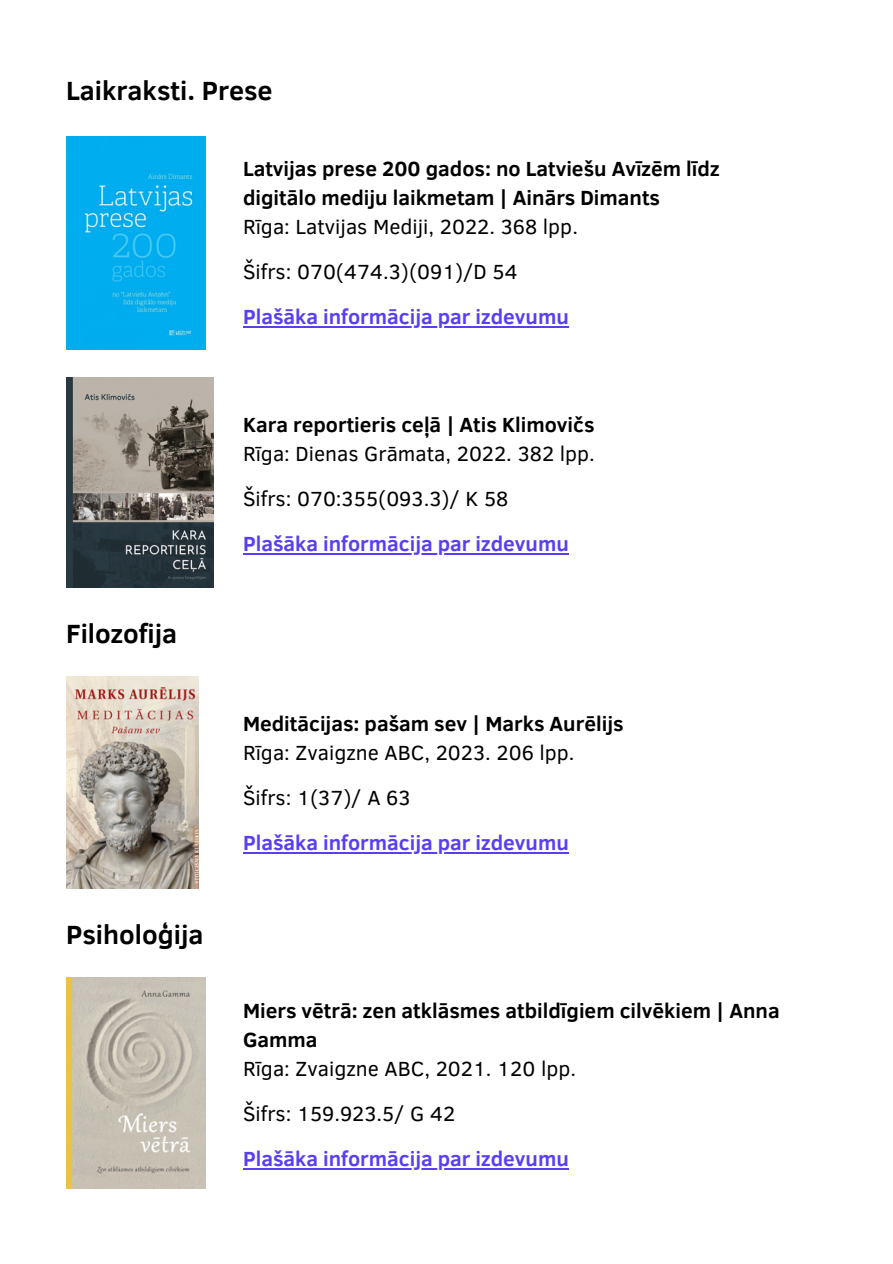
<style>
.page{position:relative;width:893px;height:1264px;background:#fff}
.page>*{position:absolute;margin:0;border:0;box-sizing:border-box;transform-origin:0 0}
.t1{font:700 27px "Clear Sans";color:#000}
.t2{font:21px/45px "Clear Sans";color:#000}
.t3{font:700 21px/29px "Clear Sans";color:#000}
.t4{font:700 21px "Clear Sans";color:#583ff1}
</style>
<div class="page">
<img style="left:66px;top:377px;width:147px;height:211px">
<img style="left:66px;top:676px;width:133px;height:212px">
<img style="left:66px;top:137px;width:139px;height:212px">
<hr style="left:243px;top:553px;width:326px;height:2px;background:#583ff1">
<hr style="left:243px;top:852px;width:326px;height:2px;background:#583ff1">
<hr style="left:243px;top:326px;width:326px;height:2px;background:#583ff1">
<img style="left:66px;top:977px;width:139px;height:211px">
<hr style="left:243px;top:1167px;width:326px;height:2px;background:#583ff1">
<p class="t1" style="left:66px;top:71px;width:208px">Laikraksti. Prese</p>
<p class="t3" style="left:243px;top:153px;width:478px">Latvijas prese 200 gados: no Latviešu Avīzēm līdz digitālo mediju laikmetam | Ainārs Dimants</p>
<p class="t2" style="left:243px;top:203px;width:336px">Rīga: Latvijas Mediji, 2022. 368 lpp.<br>Šifrs: 070(474.3)(091)/D 54</p>
<p class="t4" style="left:243px;top:301px;width:327px">Plašāka informācija par izdevumu</p>
<p class="t1" style="left:66px;top:614px;width:112px">Filozofija</p>
<p class="t1" style="left:66px;top:914px;width:139px">Psiholoģija</p>
<p class="t3" style="left:243px;top:409px;width:353px">Kara reportieris ceļā | Atis Klimovičs</p>
<p class="t2" style="left:243px;top:430px;width:353px">Rīga: Dienas Grāmata, 2022. 382 lpp.<br>Šifrs: 070:355(093.3)/ K 58</p>
<p class="t4" style="left:243px;top:528px;width:327px">Plašāka informācija par izdevumu</p>
<p class="t3" style="left:243px;top:708px;width:382px">Meditācijas: pašam sev | Marks Aurēlijs</p>
<p class="t2" style="left:243px;top:729px;width:333px">Rīga: Zvaigzne ABC, 2023. 206 lpp.<br>Šifrs: 1(37)/ A 63</p>
<p class="t4" style="left:243px;top:827px;width:327px">Plašāka informācija par izdevumu</p>
<p class="t3" style="left:243px;top:994px;width:538px">Miers vētrā: zen atklāsmes atbildīgiem cilvēkiem | Anna<br>Gamma</p>
<p class="t2" style="left:243px;top:1044px;width:334px">Rīga: Zvaigzne ABC, 2021. 120 lpp.<br>Šifrs: 159.923.5/ G 42</p>
<p class="t4" style="left:243px;top:1142px;width:327px">Plašāka informācija par izdevumu</p>
</div>
